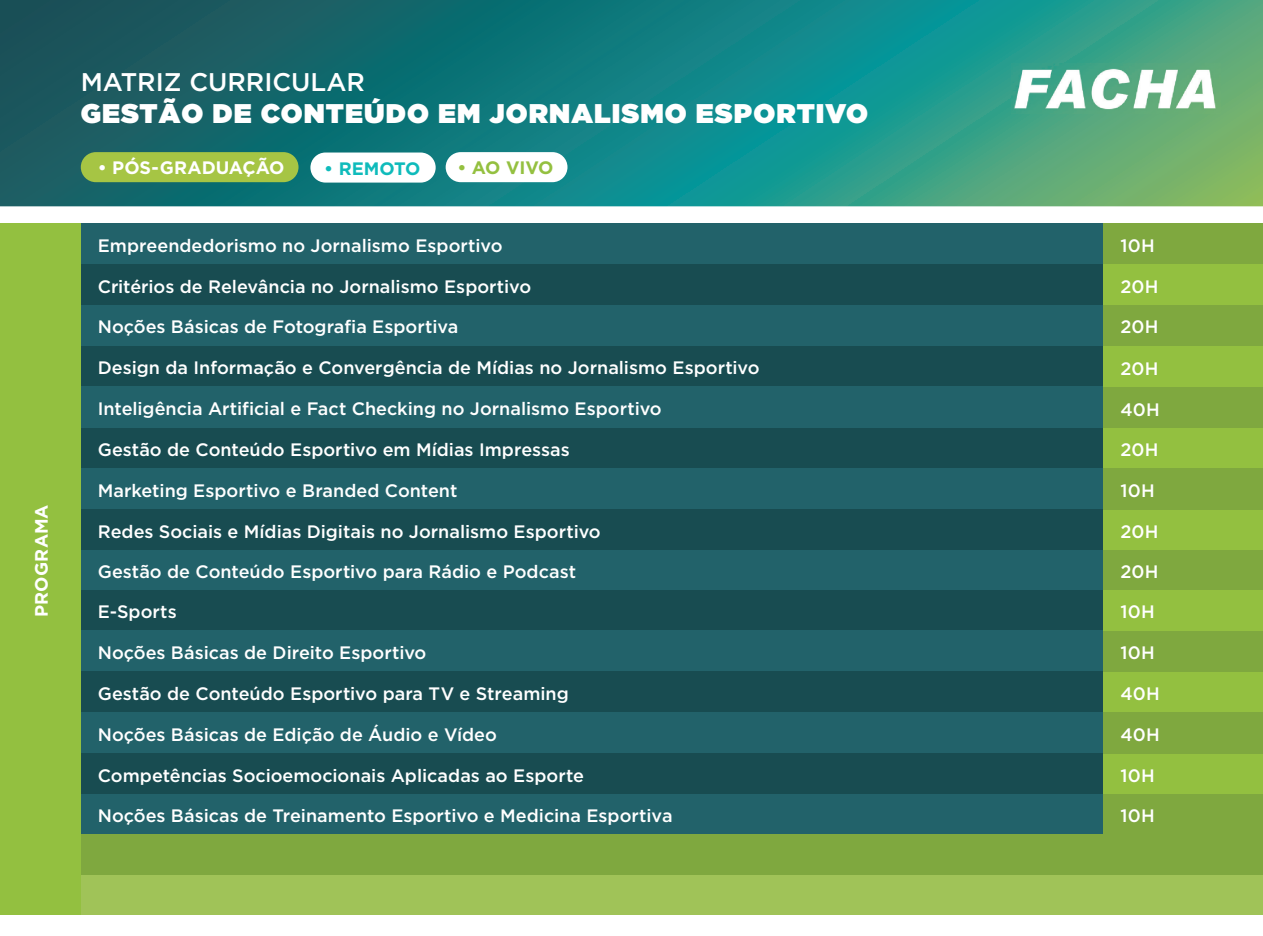
<style>
.page{position:relative;width:1263px;height:936px;background:#fff}
.page>*{position:absolute;margin:0;border:0;box-sizing:border-box;transform-origin:0 0}
.t1{font:900 27px "Gotham HTF";letter-spacing:.04em;color:#fff}
.t2{font:500 25.5px "Gotham HTF";color:#fff}
.t3{font:500 18px "Gotham HTF";color:#fff}
.t4{font:700 18px "Gotham HTF";color:#fff}
.t5{font:700 18px "Gotham HTF";color:#0fbbbb}
.t6{font:700 18px "Gotham HTF";letter-spacing:-.025em;color:#94c040}
</style>
<div class="page">
<div style="left:81px;top:223px;width:1182px;height:41px;background:#22626a"></div>
<svg style="left:0;top:0;width:1263px;height:206px;background:#21837b"></svg>
<img style="left:1011px;top:64px;width:209px;height:50px">
<div style="left:81px;top:264px;width:1182px;height:42px;background:#184c51"></div>
<div style="left:81px;top:305px;width:1182px;height:41px;background:#22626a"></div>
<div style="left:81px;top:346px;width:1182px;height:41px;background:#184c51"></div>
<div style="left:81px;top:386px;width:1182px;height:42px;background:#22626a"></div>
<div style="left:81px;top:428px;width:1182px;height:41px;background:#184c51"></div>
<div style="left:81px;top:468px;width:1182px;height:41px;background:#22626a"></div>
<div style="left:81px;top:509px;width:1182px;height:42px;background:#184c51"></div>
<div style="left:81px;top:550px;width:1182px;height:40px;background:#22626a"></div>
<div style="left:81px;top:590px;width:1182px;height:40px;background:#184c51"></div>
<div style="left:81px;top:630px;width:1182px;height:41px;background:#22626a"></div>
<div style="left:81px;top:671px;width:1182px;height:42px;background:#184c51"></div>
<div style="left:81px;top:712px;width:1182px;height:41px;background:#22626a"></div>
<div style="left:81px;top:753px;width:1182px;height:41px;background:#184c51"></div>
<div style="left:81px;top:794px;width:1182px;height:40px;background:#22626a"></div>
<div style="left:81px;top:834px;width:1182px;height:41px;background:#7fa83f"></div>
<div style="left:81px;top:874px;width:1182px;height:40px;background:#a0c358"></div>
<div style="left:81px;top:152px;width:217px;height:30px;background:#a6c544;border-radius:15px"></div>
<div style="left:0;top:223px;width:81px;height:691px;background:#93c040"></div>
<div style="left:310px;top:152px;width:126px;height:30px;background:#fff;border-radius:15px"></div>
<div style="left:446px;top:152px;width:121px;height:30px;background:#fff;border-radius:15px"></div>
<div style="left:1103px;top:223px;width:160px;height:41px;background:#7fa83f"></div>
<div style="left:1103px;top:264px;width:160px;height:42px;background:#93c040"></div>
<div style="left:1103px;top:305px;width:160px;height:41px;background:#7fa83f"></div>
<div style="left:1103px;top:346px;width:160px;height:42px;background:#93c040"></div>
<div style="left:1103px;top:387px;width:160px;height:41px;background:#7fa83f"></div>
<div style="left:1103px;top:428px;width:160px;height:41px;background:#93c040"></div>
<div style="left:1103px;top:468px;width:160px;height:42px;background:#7fa83f"></div>
<div style="left:1103px;top:509px;width:160px;height:41px;background:#93c040"></div>
<div style="left:1103px;top:550px;width:160px;height:40px;background:#7fa83f"></div>
<div style="left:1103px;top:590px;width:160px;height:40px;background:#93c040"></div>
<div style="left:1103px;top:630px;width:160px;height:41px;background:#7fa83f"></div>
<div style="left:1103px;top:672px;width:160px;height:40px;background:#93c040"></div>
<div style="left:1103px;top:753px;width:160px;height:41px;background:#93c040"></div>
<div style="left:1103px;top:712px;width:160px;height:41px;background:#7fa83f"></div>
<div style="left:1103px;top:794px;width:160px;height:40px;background:#7fa83f"></div>
<p class="t4" style="left:31px;top:616px;width:114px;rotate:-90deg">PROGRAMA</p>
<h2 class="t2" style="left:81px;top:67px;width:286px">MATRIZ CURRICULAR</h2>
<h1 class="t1" style="left:81px;top:98px;width:789px">GESTÃO DE CONTEÚDO EM JORNALISMO ESPORTIVO</h1>
<p class="t4" style="left:98px;top:158px;width:188px">• PÓS-GRADUAÇÃO</p>
<p class="t5" style="left:324px;top:158px;width:98px">• REMOTO</p>
<p class="t6" style="left:457px;top:157px;width:98px">• AO VIVO</p>
<p class="t3" style="left:98px;top:235px;width:406px">Empreendedorismo no Jornalismo Esportivo</p>
<p class="t3" style="left:98px;top:276px;width:435px">Critérios de Relevância no Jornalismo Esportivo</p>
<p class="t3" style="left:98px;top:317px;width:362px">Noções Básicas de Fotografia Esportiva</p>
<p class="t3" style="left:98px;top:357px;width:663px">Design da Informação e Convergência de Mídias no Jornalismo Esportivo</p>
<p class="t3" style="left:98px;top:398px;width:565px">Inteligência Artificial e Fact Checking no Jornalismo Esportivo</p>
<p class="t3" style="left:98px;top:439px;width:474px">Gestão de Conteúdo Esportivo em Mídias Impressas</p>
<p class="t3" style="left:98px;top:480px;width:361px">Marketing Esportivo e Branded Content</p>
<p class="t3" style="left:98px;top:521px;width:504px">Redes Sociais e Mídias Digitais no Jornalismo Esportivo</p>
<p class="t3" style="left:98px;top:561px;width:480px">Gestão de Conteúdo Esportivo para Rádio e Podcast</p>
<p class="t3" style="left:98px;top:601px;width:80px">E-Sports</p>
<p class="t3" style="left:98px;top:642px;width:330px">Noções Básicas de Direito Esportivo</p>
<p class="t3" style="left:98px;top:683px;width:472px">Gestão de Conteúdo Esportivo para TV e Streaming</p>
<p class="t3" style="left:98px;top:724px;width:401px">Noções Básicas de Edição de Áudio e Vídeo</p>
<p class="t3" style="left:98px;top:765px;width:488px">Competências Socioemocionais Aplicadas ao Esporte</p>
<p class="t3" style="left:98px;top:805px;width:576px">Noções Básicas de Treinamento Esportivo e Medicina Esportiva</p>
<p class="t3" style="left:1120px;top:235px;width:36px">10H</p>
<p class="t3" style="left:1120px;top:276px;width:39px">20H</p>
<p class="t3" style="left:1120px;top:317px;width:39px">20H</p>
<p class="t3" style="left:1120px;top:358px;width:39px">20H</p>
<p class="t3" style="left:1120px;top:399px;width:41px">40H</p>
<p class="t3" style="left:1120px;top:439px;width:39px">20H</p>
<p class="t3" style="left:1120px;top:480px;width:36px">10H</p>
<p class="t3" style="left:1120px;top:521px;width:39px">20H</p>
<p class="t3" style="left:1120px;top:561px;width:39px">20H</p>
<p class="t3" style="left:1120px;top:601px;width:36px">10H</p>
<p class="t3" style="left:1120px;top:642px;width:36px">10H</p>
<p class="t3" style="left:1120px;top:683px;width:41px">40H</p>
<p class="t3" style="left:1120px;top:724px;width:41px">40H</p>
<p class="t3" style="left:1120px;top:764px;width:36px">10H</p>
<p class="t3" style="left:1120px;top:805px;width:36px">10H</p>
</div>
